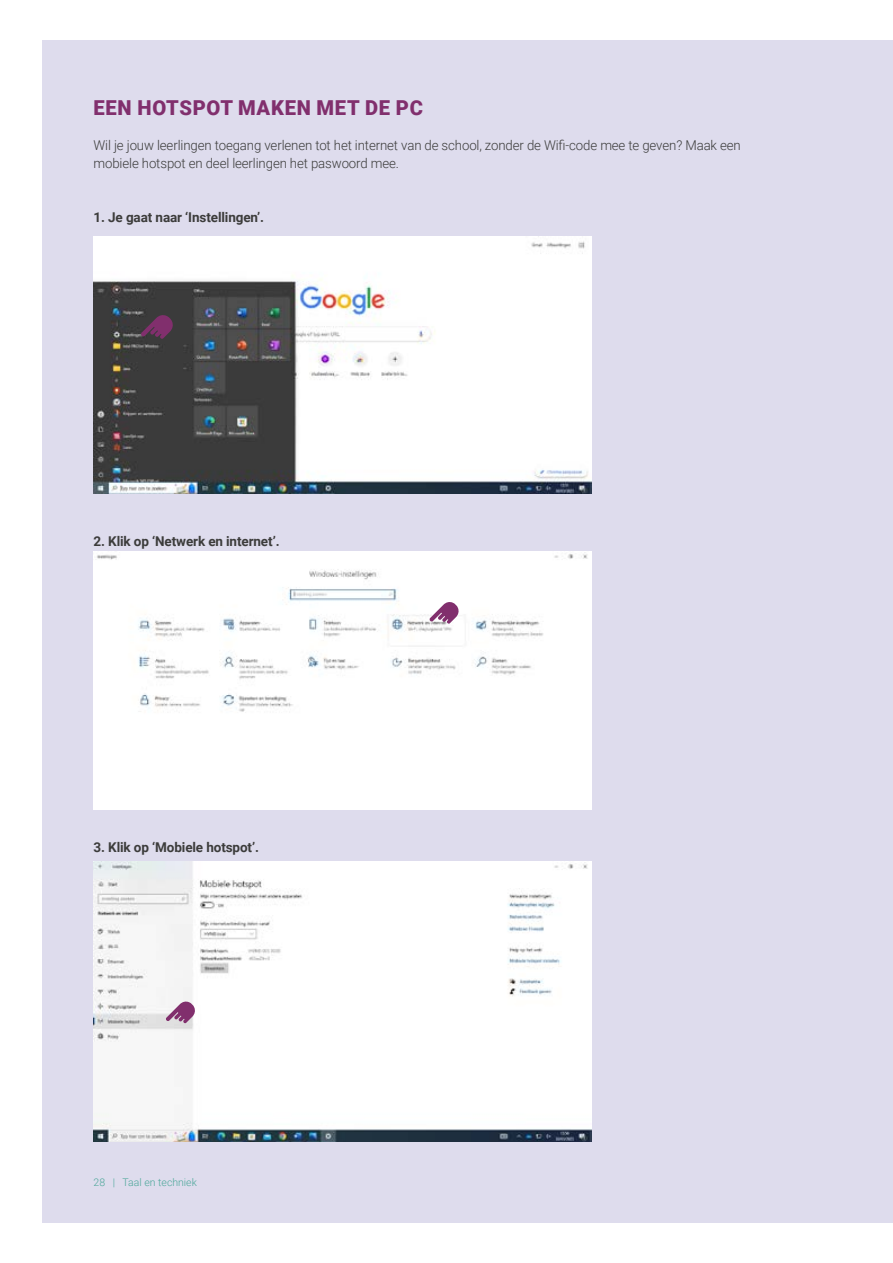
<style>
.page{position:relative;width:893px;height:1263px;background:#fff}
.page>*{position:absolute;margin:0;border:0;box-sizing:border-box;transform-origin:0 0}
.t1{font:900 20.55px "Roboto";letter-spacing:.035em;color:#812f6d}
.t2{font:300 13.5px/18px "Roboto";letter-spacing:-.01em;color:#3c3c3b}
.t3{font:700 13.5px "Roboto";letter-spacing:-.01em;color:#3c3c3b}
.t4{font:300 10.5px "Roboto";color:#4ba799}
</style>
<div class="page">
<div style="left:43px;top:40px;width:850px;height:1182px;background:#dedced"></div>
<img style="left:94px;top:236px;width:497px;height:257px">
<svg style="left:141px;top:315px;width:32px;height:24px"></svg>
<div style="left:94px;top:551px;width:497px;height:258px;background:#fff"></div>
<img style="left:94px;top:861px;width:497px;height:280px">
<svg style="left:429px;top:602px;width:30px;height:22px"></svg>
<svg style="left:166px;top:1001px;width:29px;height:22px"></svg>
<h1 class="t1" style="left:94px;top:93px;width:331px">EEN HOTSPOT MAKEN MET DE PC</h1>
<p class="t2" style="left:94px;top:136px;width:649px">Wil je jouw leerlingen toegang verlenen tot het internet van de school, zonder de Wifi-code mee te geven? Maak een mobiele hotspot en deel leerlingen het paswoord mee.</p>
<p class="t3" style="left:94px;top:208px;width:172px">1. Je gaat naar ‘Instellingen’.</p>
<p class="t3" style="left:94px;top:532px;width:188px">2. Klik op ‘Netwerk en internet’.</p>
<p class="t3" style="left:94px;top:838px;width:167px">3. Klik op ‘Mobiele hotspot’.</p>
<p class="t4" style="left:94px;top:1175px;width:105px">28 | Taal en techniek</p>
</div>
